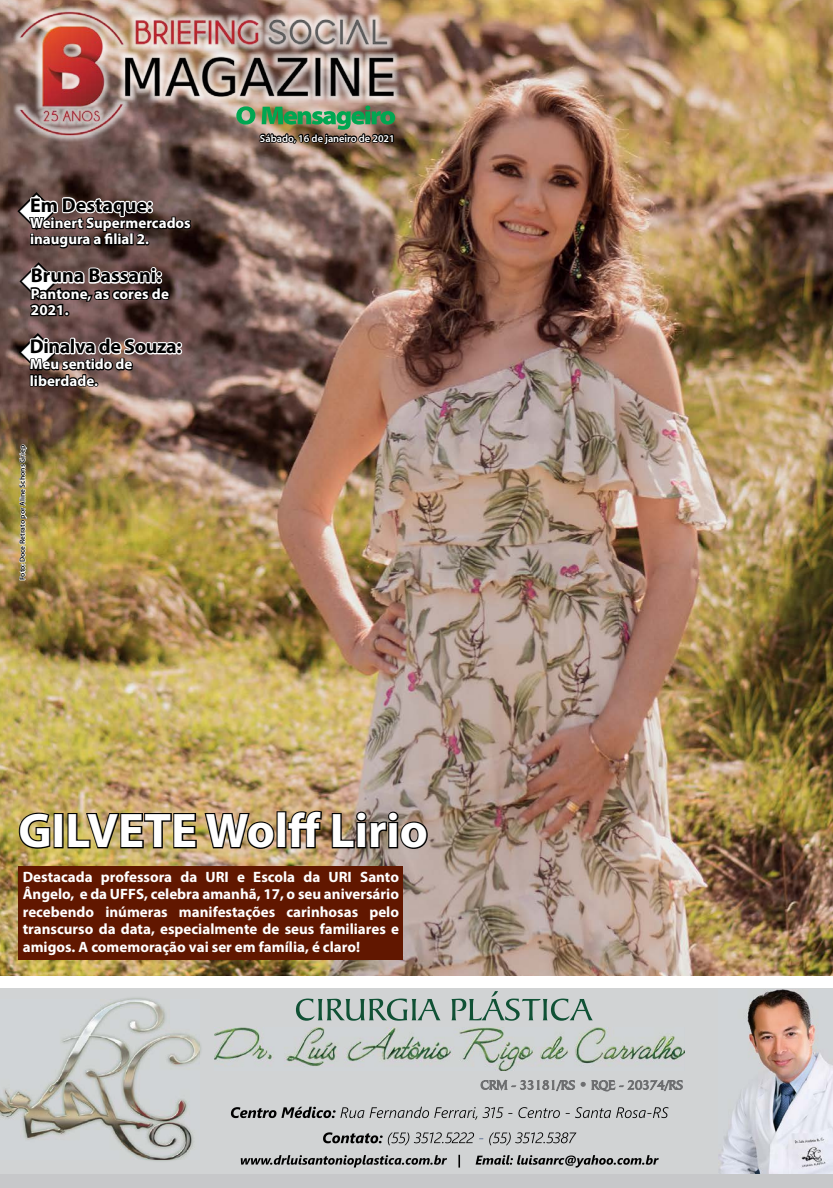
<style>
.page{position:relative;width:833px;height:1188px;background:#fff}
.page>*{position:absolute;margin:0;border:0;box-sizing:border-box;transform-origin:0 0}
.t1{font:700 48.75px "Myriad Pro";color:#fff}
.t2{font:40.88px/70.4px "Wingdings";color:#fff;text-align:justify}
.t3{font:700 20px "Myriad Pro";color:#000}
.t4{font:700 20px "Myriad Pro";letter-spacing:-.02em;color:#000}
.t5{font:700 15px/17.5px "Myriad Pro";color:#fff}
.t6{font:600 10.38px "Myriad Pro";color:#fff}
.t7{font:600 7.5px "Myriad Pro";color:#000}
</style>
<div class="page">
<img style="left:0;top:0;width:833px;height:976px">
<svg style="left:0;top:988px;width:833px;height:186px"></svg>
<svg style="left:296px;top:990px;width:297px;height:30px"></svg>
<div style="left:0;top:995px;width:204px;height:167px;background:#d1d3d4"></div>
<img style="left:0;top:998px;width:200px;height:160px">
<img style="left:214px;top:1026px;width:471px;height:44px">
<svg style="left:231px;top:1077px;width:452px;height:90px"></svg>
<div style="left:0;top:1174px;width:833px;height:13px;background:#c7c8ca"></div>
<div style="left:18px;top:866px;width:385px;height:93px;background:#611700"></div>
<svg style="left:18px;top:811px;width:34px;height:38px"></svg>
<div style="left:54px;top:812px;width:10px;height:36px;border:2px solid #000"></div>
<img style="left:66px;top:810px;width:210px;height:40px">
<div style="left:276px;top:811px;width:10px;height:37px;border:2px solid #000"></div>
<svg style="left:286px;top:809px;width:37px;height:40px"></svg>
<img style="left:330px;top:810px;width:99px;height:39px">
<img style="left:15px;top:160px;width:177px;height:421px">
<img style="left:11px;top:3px;width:390px;height:140px">
<img style="left:236px;top:92px;width:159px;height:94px">
<h2 class="t2" style="left:16px;top:177px;width:44px">◆ ◆ ◆</h2>
<h3 class="t3" style="left:30px;top:192px;width:124px">Em Destaque:</h3>
<p class="t5" style="left:30px;top:214px;width:162px;line-height:16.2px">Weinert Supermercados inaugura a filial 2.</p>
<h3 class="t3" style="left:31px;top:262px;width:132px">Bruna Bassani:</h3>
<p class="t5" style="left:31px;top:285px;width:140px;line-height:16.2px">Pantone, as cores de<br>2021.</p>
<h3 class="t4" style="left:30px;top:333px;width:153px">Dinalva de Souza:</h3>
<p class="t5" style="left:30px;top:355px;width:104px;line-height:16.2px">Meu sentido de liberdade.</p>
<p class="t7" style="left:18px;top:580px;width:137px;rotate:-90deg">Foto: Doce Retrato por Aline Schons Griep</p>
<p class="t6" style="left:260px;top:131px;width:136px">Sábado, 16 de janeiro de 2021</p>
<h1 class="t1" style="left:18px;top:798px;width:411px">GILVETE Wolff Lirio</h1>
<p class="t5" style="left:23px;top:867px;width:378px;text-align:justify">Destacada professora da URI e Escola da URI Santo Ângelo, e da UFFS, celebra amanhã, 17, o seu aniversário recebendo inúmeras manifestações carinhosas pelo transcurso da data, especialmente de seus familiares e amigos. A comemoração vai ser em família, é claro!</p>
</div>
